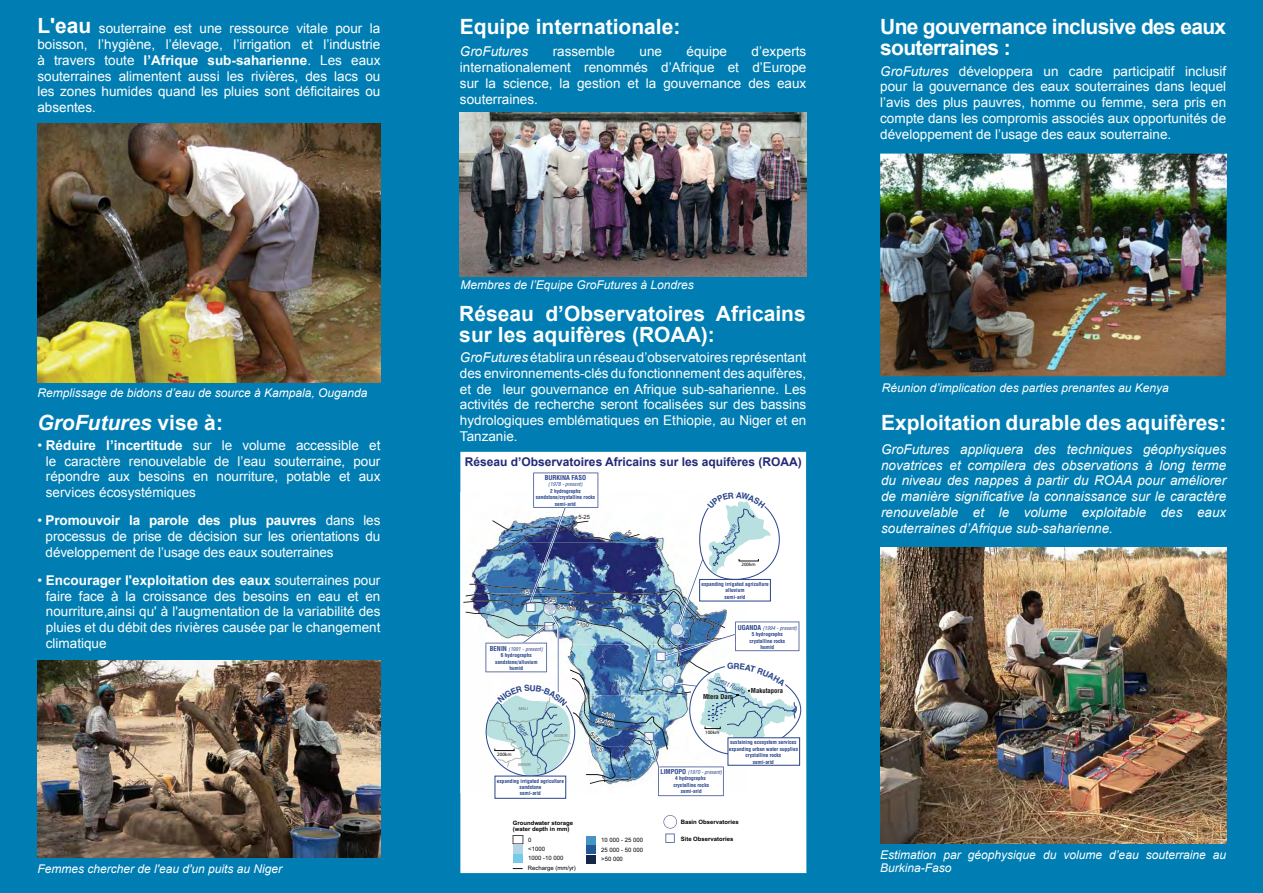
<style>
.page{position:relative;width:1263px;height:893px;background:#007eb3}
.page>*{position:absolute;margin:0;border:0;box-sizing:border-box;transform-origin:0 0}
.t1{font:700 21px/21px "Arial";color:#fff}
.t2{font:700 21px/21px "Arial";letter-spacing:-.03em;color:#fff}
.t3{font:italic 700 21px "Arial";color:#fff}
.t4{font:13.5px/15.8px "Arial";color:#fff;text-align:justify}
.t5{font:italic 13.5px/15.8px "Arial";color:#fff;text-align:justify}
.t6{font:italic 12px/13.5px "Arial";color:#fff}
.t7{font:700 12px "Arial";color:#222a78}
.t8{font:700 condensed 6.6px "Helvetica";color:#121212}
.t9{font:700 condensed 6.6px "Helvetica";color:#29448a}
.t10{font:700 6px/6.6px "Arial";color:#000}
.t11{font:6px/9.4px "Arial";color:#000}
.t12{font:5.85px/7.4px "Arial";color:#121212;text-align:right}
.t13{font:700 condensed 5.25px/6.4px "Helvetica";color:#29448a;text-align:center}
.t14{font:italic condensed 5.25px "Helvetica";color:#29448a}
.t15{font:4.95px "Myriad Pro";color:#000}
.t16{font:italic 4.2px "Arial";color:#757776}
.s1{font-weight:700;font-size:21px}
.s2{font-weight:700}
.s3{font-style:normal}
.s4{font-style:italic}
.s5{font-size:6.6px}
.s6{font-weight:400;font-style:italic}
</style>
<div class="page">
<img style="left:880px;top:547px;width:346px;height:296px">
<img style="left:460px;top:113px;width:347px;height:163px">
<img style="left:37px;top:124px;width:343px;height:259px">
<img style="left:880px;top:154px;width:347px;height:222px">
<div style="left:460px;top:452px;width:346px;height:421px;background:#fff"></div>
<img style="left:460px;top:695px;width:152px;height:98px">
<svg style="left:658px;top:793px;width:66px;height:3px"></svg>
<img style="left:658px;top:784px;width:66px;height:9px">
<div style="left:495px;top:776px;width:71px;height:23px;background:#fff;border:1px solid #29448a"></div>
<div style="left:513px;top:835px;width:10px;height:9px;border:1px solid #4a4c4b"></div>
<div style="left:513px;top:845px;width:10px;height:8px;background:#b1d5e7"></div>
<div style="left:513px;top:854px;width:10px;height:9px;background:#74cae8"></div>
<div style="left:586px;top:836px;width:10px;height:9px;background:#4594c5"></div>
<div style="left:586px;top:846px;width:10px;height:8px;background:#215899"></div>
<div style="left:586px;top:855px;width:10px;height:8px;background:#132747"></div>
<svg style="left:663px;top:815px;width:14px;height:28px"></svg>
<img style="left:37px;top:660px;width:343px;height:197px">
<img style="left:463px;top:472px;width:336px;height:312px">
<p class="t4" style="left:37px;top:21px;width:344px"><span class="s1">L'eau</span> souterraine est une ressource vitale pour la boisson, l’hygiène, l’élevage, l’irrigation et l’industrie à travers toute <span class="s2">l’Afrique sub-saharienne</span>. Les eaux souterraines alimentent aussi les rivières, des lacs ou les zones humides quand les pluies sont déficitaires ou absentes.</p>
<p class="t6" style="left:37px;top:386px;width:332px">Remplissage de bidons d’eau de source à Kampala, Ouganda</p>
<h1 class="t3" style="left:37px;top:409px;width:187px">GroFutures <span class="s3">vise à:</span></h1>
<p class="t4" style="left:46px;top:437px;width:336px;text-indent:-8px">• <span class="s2">Réduire l’incertitude</span> sur le volume accessible et le caractère renouvelable de l’eau souterraine, pour répondre aux besoins en nourriture, potable et aux services écosystémiques</p>
<p class="t4" style="left:46px;top:513px;width:336px;text-indent:-8px">• <span class="s2">Promouvoir la parole des plus pauvres</span> dans les processus de prise de décision sur les orientations du développement de l’usage des eaux souterraines</p>
<p class="t4" style="left:46px;top:572px;width:336px;text-indent:-8px">• <span class="s2">Encourager l'exploitation des eaux</span> souterraines pour faire face à la croissance des besoins en eau et en nourriture,ainsi qu' à l'augmentation de la variabilité des pluies et du débit des rivières causée par le changement climatique</p>
<p class="t6" style="left:37px;top:862px;width:246px">Femmes chercher de l'eau d'un puits au Niger</p>
<h1 class="t1" style="left:460px;top:17px;width:222px">Equipe internationale:</h1>
<p class="t5" style="left:460px;top:44px;width:70px">GroFutures</p>
<p class="t4" style="left:553px;top:44px;width:64px">rassemble</p>
<p class="t4" style="left:639px;top:44px;width:24px">une</p>
<p class="t4" style="left:686px;top:44px;width:42px">équipe</p>
<p class="t4" style="left:460px;top:44px;width:348px;text-indent:292px">d’experts internationalement renommés d’Afrique et d’Europe sur la science, la gestion et la gouvernance des eaux souterraines.</p>
<p class="t6" style="left:460px;top:278px;width:235px">Membres de l’Equipe GroFutures à Londres</p>
<h1 class="t1" style="left:459px;top:303px;width:348px">Réseau d’Observatoires Africains sur les aquifères (ROAA):</h1>
<p class="t4" style="left:460px;top:350px;width:348px"><span class="s4">GroFutures</span> établira un réseau d’observatoires représentant des environnements-clés du fonctionnement des aquifères, et de leur gouvernance en Afrique sub-saharienne. Les activités de recherche seront focalisées sur des bassins hydrologiques emblématiques en Ethiopie, au Niger et en Tanzanie.</p>
<p class="t7" style="left:465px;top:453px;width:338px">Réseau d’Observatoires Africains sur les aquifères (ROAA)</p>
<p class="t9" style="left:545px;top:474px;width:43px">BURKINA FASO</p>
<p class="t14" style="left:548px;top:481px;width:36px">(1978 - present)</p>
<p class="t13" style="left:536px;top:488px;width:61px">2 hydrographs sandstone/crystalline rocks semi-arid</p>
<p class="t12" style="left:578px;top:513px;width:13px">5-25</p>
<p class="t12" style="left:523px;top:588px;width:8px">&lt;5</p>
<p class="t12" style="left:545px;top:597px;width:13px">5-25</p>
<p class="t12" style="left:558px;top:603px;width:20px;rotate:9deg">25-100</p>
<p class="t15" style="left:741px;top:561px;width:16px">200km</p>
<p class="t13" style="left:701px;top:581px;width:69px">expanding irrigated agriculture alluvium<br>semi-arid</p>
<p class="t12" style="left:577px;top:620px;width:15px;rotate:12deg">&gt;100</p>
<p class="t13" style="left:738px;top:625px;width:61px"><span class="s5">UGANDA</span> <span class="s6">(1994 - present)<br></span>5 hydrographs<br>crystalline rocks</p>
<p class="t9" style="left:490px;top:644px;width:18px">BENIN</p>
<p class="t13" style="left:761px;top:644px;width:15px">humid</p>
<p class="t14" style="left:509px;top:646px;width:36px">(1991 - present)</p>
<p class="t13" style="left:495px;top:652px;width:44px">6 hydrographs sandstone/alluvium humid</p>
<p class="t8" style="left:703px;top:693px;width:32px">Mtera Dam</p>
<p class="t8" style="left:751px;top:687px;width:34px">Makutapora</p>
<p class="t16" style="left:518px;top:706px;width:11px">MALI</p>
<p class="t12" style="left:598px;top:709px;width:20px;rotate:12deg">&gt;100<br>25-100</p>
<p class="t16" style="left:554px;top:732px;width:15px">NIGER</p>
<p class="t15" style="left:497px;top:751px;width:16px">200km</p>
<p class="t13" style="left:497px;top:777px;width:69px">expanding irrigated agriculture sandstone<br>semi-arid</p>
<p class="t16" style="left:518px;top:762px;width:14px">BENIN</p>
<p class="t12" style="left:594px;top:730px;width:13px;rotate:46deg">5-25</p>
<p class="t15" style="left:705px;top:729px;width:16px">100km</p>
<p class="t13" style="left:729px;top:739px;width:71px">sustaining ecosystem services expanding urban water supplies crystalline rocks<br>semi-arid</p>
<p class="t13" style="left:660px;top:769px;width:63px"><span class="s5">LIMPOPO</span> <span class="s6">(1970 - present)<br></span>4 hydrographs<br>crystalline rocks<br>semi-arid</p>
<p class="t10" style="left:513px;top:819px;width:62px">Groundwater storage (water depth in mm)</p>
<p class="t11" style="left:528px;top:835px;width:18px">0 &lt;1000</p>
<p class="t11" style="left:528px;top:853px;width:37px">1000 -10 000</p>
<p class="t11" style="left:601px;top:835px;width:43px">10 000 - 25 000</p>
<p class="t11" style="left:601px;top:845px;width:43px">25 000 - 50 000 &gt;50 000</p>
<p class="t10" style="left:681px;top:819px;width:60px">Basin Observatories</p>
<p class="t10" style="left:681px;top:835px;width:54px">Site Observatories</p>
<p class="t11" style="left:528px;top:863px;width:50px">Recharge (mm/yr)</p>
<h1 class="t2" style="left:880px;top:17px;width:348px">Une gouvernance inclusive des eaux souterraines :</h1>
<p class="t4" style="left:880px;top:63px;width:348px"><span class="s4">GroFutures</span> développera un cadre participatif inclusif pour la gouvernance des eaux souterraines dans lequel l’avis des plus pauvres, homme ou femme, sera pris en compte dans les compromis associés aux opportunités de développement de l’usage des eaux souterraine.</p>
<p class="t6" style="left:882px;top:381px;width:288px">Réunion d’implication des parties prenantes au Kenya</p>
<h1 class="t1" style="left:881px;top:413px;width:347px">Exploitation durable des aquifères:</h1>
<p class="t5" style="left:881px;top:441px;width:347px">GroFutures appliquera des techniques géophysiques novatrices et compilera des observations à long terme du niveau des nappes à partir du ROAA pour améliorer de manière significative la connaissance sur le caractère renouvelable et le volume exploitable des eaux souterraines d’Afrique sub-saharienne.</p>
<p class="t6" style="left:880px;top:848px;width:348px">Estimation par géophysique du volume d’eau souterraine au<br>Burkina-Faso</p>
</div>
